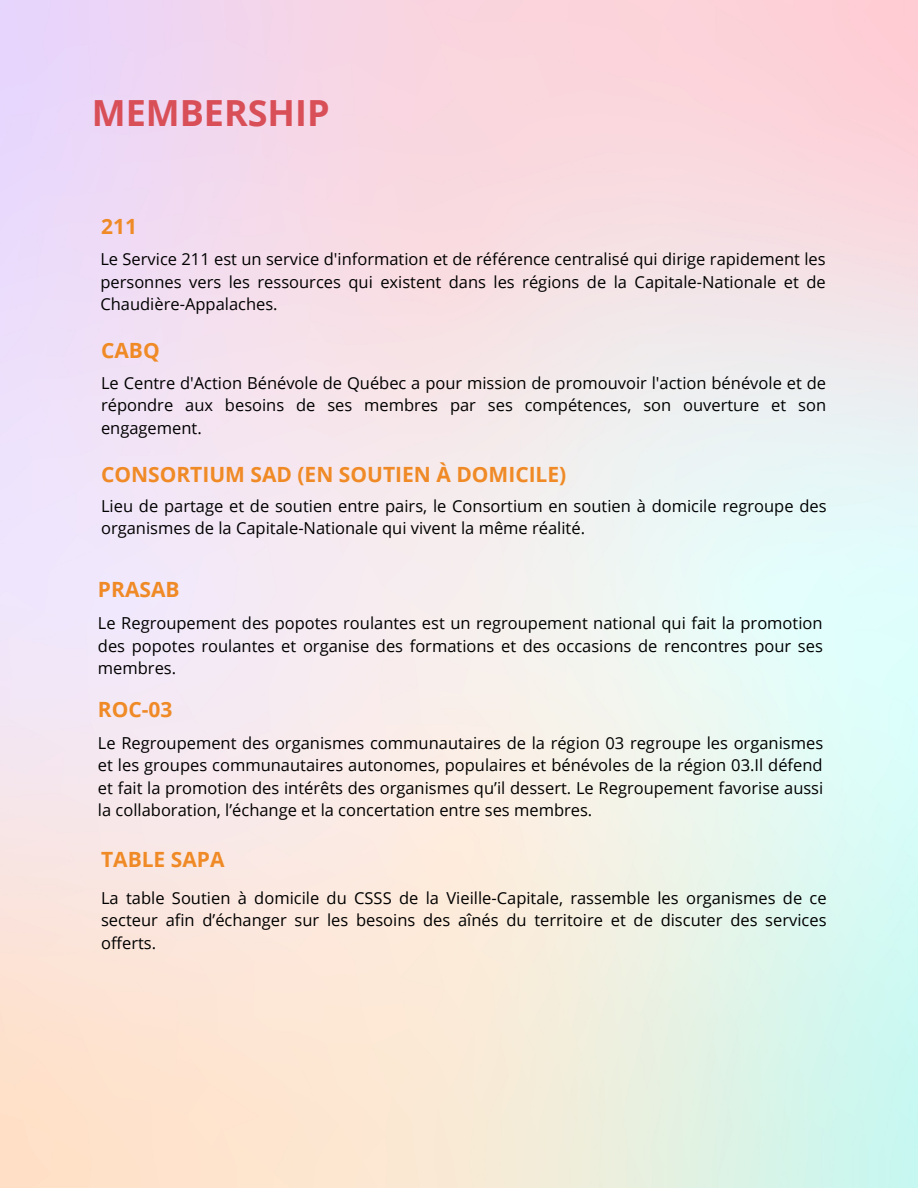
<style>
.page{position:relative;width:918px;height:1188px;background:#fff}
.page>*{position:absolute;margin:0;border:0;box-sizing:border-box;transform-origin:0 0}
.t1{font:700 36px "Open Sans";color:#d84f58}
.t2{font:700 21px "Open Sans";color:#ef8a26}
.t3{font:16.5px/22.5px "Open Sans";color:#000;text-align:justify}
</style>
<div class="page">
<h1 class="t1" style="left:92px;top:88px;width:239px">MEMBERSHIP</h1>
<p class="t2" style="left:101px;top:211px;width:37px">211</p>
<p class="t3" style="left:100px;top:248px;width:727px">Le Service 211 est un service d'information et de référence centralisé qui dirige rapidement les personnes vers les ressources qui existent dans les régions de la Capitale-Nationale et de Chaudière-Appalaches.</p>
<p class="t2" style="left:101px;top:336px;width:60px">CABQ</p>
<p class="t3" style="left:101px;top:371px;width:727px">Le Centre d'Action Bénévole de Québec a pour mission de promouvoir l'action bénévole et de répondre aux besoins de ses membres par ses compétences, son ouverture et son engagement.</p>
<p class="t2" style="left:101px;top:460px;width:467px">CONSORTIUM SAD (EN SOUTIEN À DOMICILE)</p>
<p class="t3" style="left:101px;top:494px;width:727px">Lieu de partage et de soutien entre pairs, le Consortium en soutien à domicile regroupe des organismes de la Capitale-Nationale qui vivent la même réalité.</p>
<p class="t2" style="left:98px;top:575px;width:83px">PRASAB</p>
<p class="t3" style="left:98px;top:612px;width:726px">Le Regroupement des popotes roulantes est un regroupement national qui fait la promotion des popotes roulantes et organise des formations et des occasions de rencontres pour ses membres.</p>
<p class="t2" style="left:98px;top:695px;width:76px">ROC-03</p>
<p class="t3" style="left:98px;top:731px;width:727px">Le Regroupement des organismes communautaires de la région 03 regroupe les organismes et les groupes communautaires autonomes, populaires et bénévoles de la région 03.Il défend et fait la promotion des intérêts des organismes qu’il dessert. Le Regroupement favorise aussi la collaboration, l’échange et la concertation entre ses membres.</p>
<p class="t2" style="left:101px;top:845px;width:125px">TABLE SAPA</p>
<p class="t3" style="left:101px;top:886px;width:727px">La table Soutien à domicile du CSSS de la Vieille-Capitale, rassemble les organismes de ce secteur afin d’échanger sur les besoins des aînés du territoire et de discuter des services offerts.</p>
</div>
